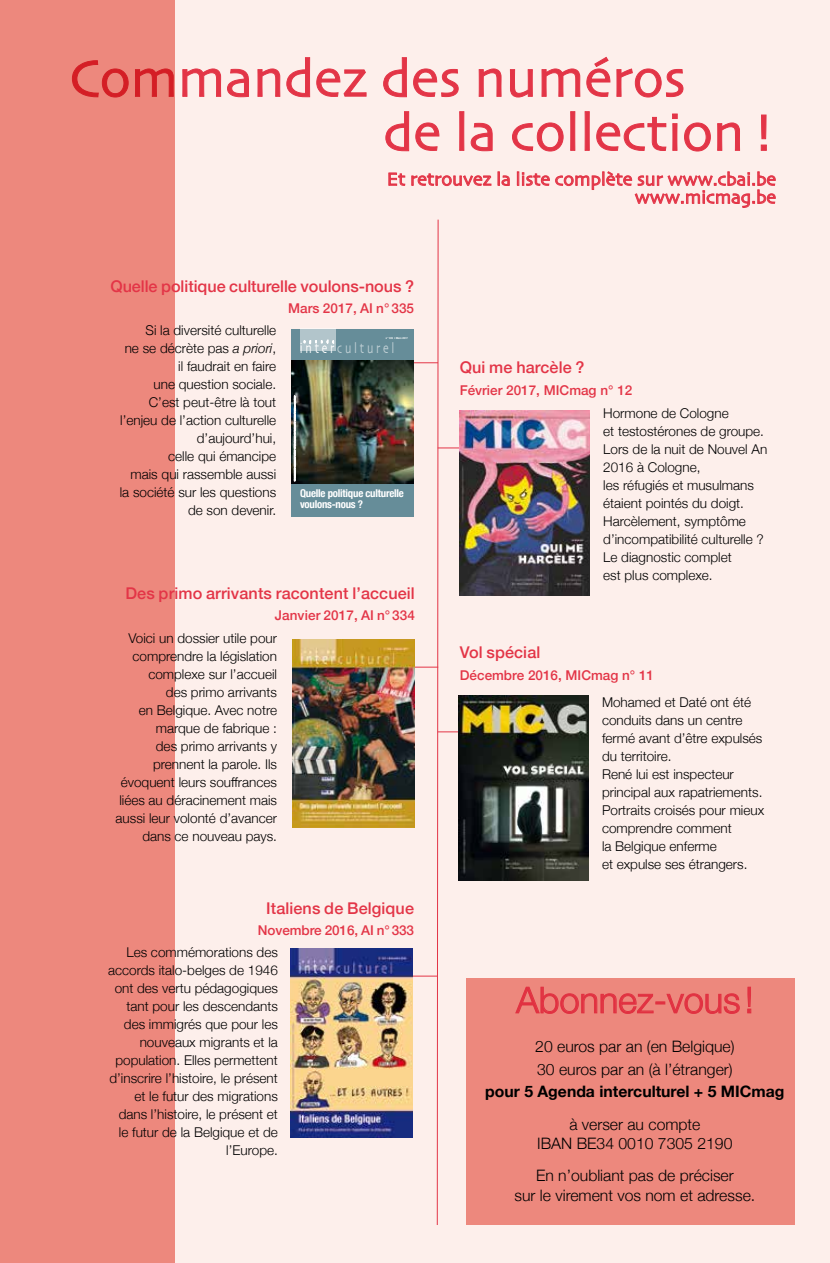
<style>
.page{position:relative;width:830px;height:1263px;background:#fff}
.page>*{position:absolute;margin:0;border:0;box-sizing:border-box;transform-origin:0 0}
.t1{font:54px/54px "Skia Regular 1 1";color:#e33547}
.t2{font:300 36px "Helvetica Neue";color:#e33547}
.t3{font:18.75px/18px "Skia Regular 1 1";color:#e33547;text-align:right}
.t4{font:500 16.2px "Helvetica Neue";letter-spacing:.005em;color:#e33547}
.t5{font:300 15.75px/19.5px "Helvetica Neue";color:#000;text-align:center}
.t6{font:700 15.75px "Helvetica Neue";color:#000}
.t7{font:15px "Skia";letter-spacing:.25em;color:rgb(255 255 255/.6);scale:.73 1}
.t8{font:300 13.5px/18px "Helvetica Neue";color:#000;text-align:right}
.t9{font:500 13.5px "Helvetica Neue";color:#e33547}
.t10{font:700 condensed 10.8px/10.5px "Helvetica Neue";letter-spacing:-.02em;color:#fff}
.t11{font:700 condensed 2.7px "Helvetica Neue";letter-spacing:.025em;color:#fff}
.s1{font-style:italic}
.s2{color:#fff}
</style>
<div class="page">
<div style="left:0;top:0;width:829px;height:1263px;background:#fdefeb"></div>
<hr style="left:437px;top:448px;width:35px;height:1px;background:#e33547">
<div style="left:466px;top:978px;width:328px;height:247px;background:#ed887d"></div>
<svg style="left:515px;top:986px;width:224px;height:28px"></svg>
<svg style="left:747px;top:986px;width:4px;height:28px"></svg>
<svg style="left:182px;top:68px;width:39px;height:29px"></svg>
<svg style="left:227px;top:69px;width:22px;height:28px"></svg>
<svg style="left:257px;top:68px;width:23px;height:29px"></svg>
<svg style="left:286px;top:57px;width:24px;height:40px"></svg>
<svg style="left:316px;top:68px;width:50px;height:29px"></svg>
<svg style="left:383px;top:57px;width:75px;height:40px"></svg>
<svg style="left:478px;top:68px;width:23px;height:29px"></svg>
<svg style="left:509px;top:69px;width:24px;height:29px"></svg>
<svg style="left:541px;top:56px;width:69px;height:41px"></svg>
<svg style="left:616px;top:68px;width:67px;height:30px"></svg>
<svg style="left:385px;top:111px;width:24px;height:40px"></svg>
<svg style="left:415px;top:122px;width:24px;height:29px"></svg>
<svg style="left:459px;top:111px;width:5px;height:40px"></svg>
<svg style="left:470px;top:123px;width:22px;height:28px"></svg>
<svg style="left:512px;top:122px;width:51px;height:30px"></svg>
<svg style="left:570px;top:111px;width:5px;height:40px"></svg>
<svg style="left:584px;top:111px;width:5px;height:40px"></svg>
<svg style="left:596px;top:113px;width:81px;height:38px"></svg>
<svg style="left:684px;top:122px;width:26px;height:30px"></svg>
<svg style="left:717px;top:122px;width:23px;height:29px"></svg>
<svg style="left:760px;top:114px;width:6px;height:37px"></svg>
<svg style="left:388px;top:172px;width:17px;height:14px"></svg>
<svg style="left:411px;top:173px;width:80px;height:14px"></svg>
<svg style="left:497px;top:171px;width:13px;height:15px"></svg>
<svg style="left:516px;top:171px;width:259px;height:37px"></svg>
<hr style="left:437px;top:731px;width:45px;height:1px;background:#e33547">
<div style="left:0;top:0;width:174px;height:1263px;background:#ed887d"></div>
<svg style="left:409px;top:219px;width:29px;height:1006px"></svg>
<img style="left:290px;top:948px;width:122px;height:189px">
<img style="left:292px;top:639px;width:122px;height:188px">
<div style="left:291px;top:329px;width:123px;height:188px;background:#668d99"></div>
<div style="left:300px;top:329px;width:35px;height:22px;background:#b2c5cb"></div>
<svg style="left:304px;top:339px;width:30px;height:5px"></svg>
<img style="left:291px;top:360px;width:123px;height:124px">
<svg style="left:294px;top:396px;width:2px;height:85px"></svg>
<img style="left:458px;top:695px;width:130px;height:185px">
<img style="left:459px;top:411px;width:130px;height:184px">
<h1 class="t1" style="left:383px;top:55px;width:394px;text-indent:-315px">Commandez des numéros<br>de la collection!</h1>
<h3 class="t3" style="left:386px;top:171px;width:391px">Et retrouvez la liste complète sur www.cbai.be www.micmag.be</h3>
<p class="t4" style="left:110px;top:273px;width:305px">Quelle politique culturelle voulons-nous ?</p>
<p class="t9" style="left:288px;top:297px;width:128px">Mars 2017, AI n° 335</p>
<p class="t8" style="left:120px;top:321px;width:158px">Si la diversité culturelle<br>ne se décrète pas <span class="s1">a priori</span>, il faudrait en faire<br>une question sociale.<br>C’est peut-être là tout l’enjeu de l’action culturelle d’aujourd’hui,<br>celle qui émancipe<br>mais qui rassemble aussi la société sur les questions de son devenir.</p>
<p class="t11" style="left:386px;top:336px;width:23px">n° 335 • Mars 2017</p>
<p class="t7" style="left:300px;top:339px;width:131px"><span class="s2">inter</span>culturel</p>
<p class="t10" style="left:300px;top:487px;width:105px">Quelle politique culturelle voulons-nous ?</p>
<p class="t4" style="left:125px;top:580px;width:291px">Des primo arrivants racontent l’accueil</p>
<p class="t9" style="left:275px;top:604px;width:142px">Janvier 2017, AI n° 334</p>
<p class="t8" style="left:115px;top:628px;width:163px">Voici un dossier utile pour comprendre la législation complexe sur l’accueil<br>des primo arrivants<br>en Belgique. Avec notre marque de fabrique :<br>des primo arrivants y prennent la parole. Ils évoquent leurs souffrances liées au déracinement mais aussi leur volonté d’avancer dans ce nouveau pays.</p>
<p class="t4" style="left:266px;top:895px;width:149px">Italiens de Belgique</p>
<p class="t9" style="left:257px;top:919px;width:158px">Novembre 2016, AI n°333</p>
<p class="t8" style="left:108px;top:942px;width:171px">Les commémorations des accords italo-belges de 1946 ont des vertu pédagogiques tant pour les descendants des immigrés que pour les nouveaux migrants et la population. Elles permettent d’inscrire l’histoire, le présent et le futur des migrations dans l’histoire, le présent et le futur de la Belgique et de l’Europe.</p>
<p class="t4" style="left:459px;top:354px;width:126px">Qui me harcèle ?</p>
<p class="t9" style="left:459px;top:379px;width:174px">Février 2017, MICmag n° 12</p>
<p class="t8" style="left:603px;top:403px;width:165px;text-align:left">Hormone de Cologne<br>et testostérones de groupe.<br>Lors de la nuit de Nouvel An<br>2016 à Cologne,<br>les réfugiés et musulmans étaient pointés du doigt.<br>Harcèlement, symptôme d’incompatibilité culturelle ?<br>Le diagnostic complet<br>est plus complexe.</p>
<p class="t4" style="left:459px;top:639px;width:82px">Vol spécial</p>
<p class="t9" style="left:459px;top:665px;width:195px">Décembre 2016, MICmag n° 11</p>
<p class="t8" style="left:601px;top:692px;width:164px;text-align:left">Mohamed et Daté ont été conduits dans un centre fermé avant d’être expulsés du territoire.<br>René lui est inspecteur principal aux rapatriements.<br>Portraits croisés pour mieux comprendre comment<br>la Belgique enferme<br>et expulse ses étrangers.</p>
<h2 class="t2" style="left:516px;top:971px;width:239px">Abonnez-vous !</h2>
<p class="t5" style="left:535px;top:1034px;width:201px;line-height:22.5px;text-align:left">20 euros par an (en Belgique)<br>30 euros par an (à l’étranger)</p>
<p class="t6" style="left:485px;top:1079px;width:301px">pour 5 Agenda interculturel + 5 MICmag</p>
<p class="t5" style="left:537px;top:1113px;width:196px">à verser au compte<br>IBAN BE34 0010 7305 2190</p>
<p class="t5" style="left:514px;top:1165px;width:242px">En n’oubliant pas de préciser<br>sur le virement vos nom et adresse.</p>
</div>
